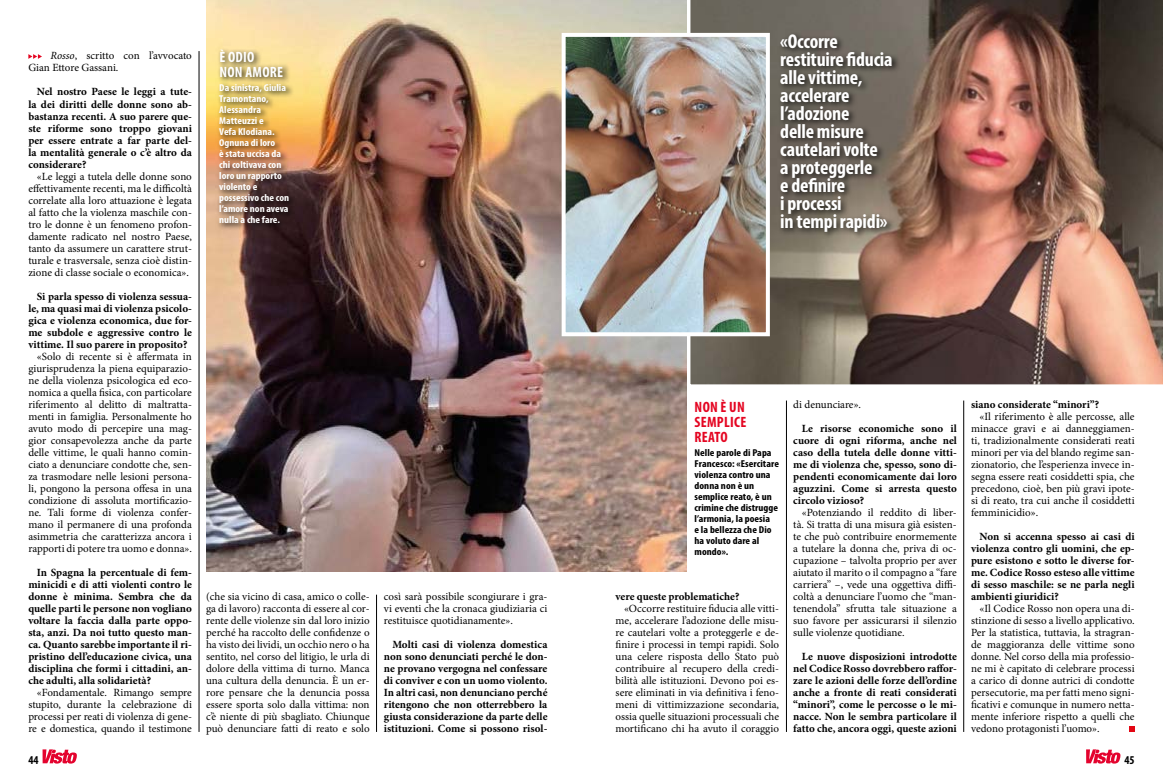
<style>
.page{position:relative;width:1163px;height:780px;background:#fff}
.page>*{position:absolute;margin:0;border:0;box-sizing:border-box;transform-origin:0 0}
.t1{font:700 condensed 20px/18px "Myriad Pro";letter-spacing:-.01em;color:#fff}
.t2{font:700 condensed 15px/15px "Myriad Pro";letter-spacing:.02em;color:#e40521;text-align:justify}
.t3{font:700 condensed 15px/15px "Myriad Pro";letter-spacing:.02em;color:#fff}
.t4{font:700 condensed 12px "Myriad Pro";color:#000}
.t5{font:11px/12px "Minion Pro";color:#000;text-align:justify}
.t6{font:700 11px/12px "Minion Pro";color:#000;text-align:justify}
.t7{font:700 condensed 10px/11px "Myriad Pro";color:#fff;scale:1.1 1}
.t8{font:700 condensed 10px/11px "Myriad Pro";letter-spacing:.005em;color:#000;scale:1.1 1}
.s1{font-style:italic}
</style>
<div class="page">
<img style="left:686px;top:0;width:476px;height:390px">
<img style="left:206px;top:0;width:480px;height:571px">
<svg style="left:28px;top:54px;width:14px;height:5px"></svg>
<img style="left:559px;top:31px;width:212px;height:307px">
<div style="left:217px;top:48px;width:80px;height:183px;background:#000;opacity:.75"></div>
<div style="left:777px;top:32px;width:122px;height:208px;background:#000;opacity:.75"></div>
<svg style="left:1129px;top:726px;width:5px;height:6px"></svg>
<hr style="left:199px;top:51px;width:1px;height:681px;background:#000">
<hr style="left:376px;top:594px;width:1px;height:138px;background:#000">
<hr style="left:786px;top:400px;width:1px;height:332px;background:#000">
<hr style="left:963px;top:400px;width:1px;height:332px;background:#000">
<svg style="left:43px;top:749px;width:34px;height:14px"></svg>
<svg style="left:1086px;top:749px;width:34px;height:14px"></svg>
<p class="t5" style="left:28px;top:50px;width:165px;text-indent:22px"><span class="s1">Rosso</span>, scritto con l’avvocato<br>Gian Ettore Gassani.</p>
<p class="t6" style="left:28px;top:86px;width:165px;text-indent:9px">Nel nostro Paese le leggi a tute&shy;la dei diritti delle donne sono ab&shy;bastanza recenti. A suo parere que&shy;ste riforme sono troppo giovani per essere entrate a far parte del&shy;la mentalità generale o c’è altro da considerare?</p>
<p class="t5" style="left:28px;top:170px;width:165px;text-indent:9px">«Le leggi a tutela delle donne sono effettivamente recenti, ma le difficoltà correlate alla loro attuazione è legata al fatto che la violenza maschile con&shy;tro le donne è un fenomeno profon&shy;damente radicato nel nostro Paese, tanto da assumere un carattere strut&shy;turale e trasversale, senza cioè distin&shy;zione di classe sociale o economica».</p>
<p class="t6" style="left:28px;top:290px;width:165px;text-indent:9px">Si parla spesso di violenza sessua&shy;le, ma quasi mai di violenza psicolo&shy;gica e violenza economica, due for&shy;me subdole e aggressive contro le vittime. Il suo parere in proposito?</p>
<p class="t5" style="left:28px;top:350px;width:165px;text-indent:9px">«Solo di recente si è affermata in giurisprudenza la piena equiparazio&shy;ne della violenza psicologica ed eco&shy;nomica a quella fisica, con particolare riferimento al delitto di maltratta&shy;menti in famiglia. Personalmente ho avuto modo di percepire una mag&shy;gior consapevolezza anche da parte delle vittime, le quali hanno comin&shy;ciato a denunciare condotte che, sen&shy;za trasmodare nelle lesioni persona&shy;li, pongono la persona offesa in una condizione di assoluta mortificazio&shy;ne. Tali forme di violenza confer&shy;mano il permanere di una profonda asimmetria che caratterizza ancora i rapporti di potere tra uomo e donna».</p>
<p class="t6" style="left:28px;top:566px;width:165px;text-indent:9px">In Spagna la percentuale di fem&shy;minicidi e di atti violenti contro le donne è minima. Sembra che da quelle parti le persone non vogliano voltare la faccia dalla parte oppo&shy;sta, anzi. Da noi tutto questo man&shy;ca. Quanto sarebbe importante il ri&shy;pristino dell’educazione civica, una disciplina che formi i cittadini, an&shy;che adulti, alla solidarietà?</p>
<p class="t5" style="left:28px;top:686px;width:165px;text-indent:9px">«Fondamentale. Rimango sempre stupito, durante la celebrazione di processi per reati di violenza di gene&shy;re e domestica, quando il testimone</p>
<h2 class="t3" style="left:219px;top:49px;width:65px">È ODIO<br>NON AMORE</h2>
<p class="t7" style="left:219px;top:82px;width:65px">Da sinistra, Giulia<br>Tramontano,<br>Alessandra<br>Matteuzzi e<br>Vefa Klodiana.<br>Ognuna di loro<br>è stata uccisa da chi coltivava con loro un rapporto violento e possessivo che con l’amore non aveva nulla a che fare.</p>
<p class="t5" style="left:206px;top:590px;width:165px">(che sia vicino di casa, amico o colle&shy;ga di lavoro) racconta di essere al cor&shy;rente delle violenze sin dal loro inizio perché ha raccolto delle confidenze o ha visto dei lividi, un occhio nero o ha sentito, nel corso del litigio, le urla di dolore della vittima di turno. Manca una cultura della denuncia. È un er&shy;rore pensare che la denuncia possa essere sporta solo dalla vittima: non c’è niente di più sbagliato. Chiunque può denunciare fatti di reato e solo</p>
<p class="t5" style="left:384px;top:590px;width:165px">così sarà possibile scongiurare i gra&shy;vi eventi che la cronaca giudiziaria ci restituisce quotidianamente».</p>
<p class="t6" style="left:384px;top:638px;width:165px;text-indent:9px">Molti casi di violenza domestica non sono denunciati perché le don&shy;ne provano vergogna nel confessare di conviver e con un uomo violento.<br>In altri casi, non denunciano perché ritengono che non otterrebbero la giusta considerazione da parte delle istituzioni. Come si possono risol-</p>
<h1 class="t1" style="left:780px;top:32px;width:114px">«Occorre restituire fiducia alle vittime, accelerare l’adozione<br>delle misure cautelari volte<br>a proteggerle<br>e definire<br>i processi<br>in tempi rapidi»</h1>
<h2 class="t2" style="left:694px;top:399px;width:53px">NON È UN SEMPLICE REATO</h2>
<p class="t8" style="left:694px;top:446px;width:78px">Nelle parole di Papa<br>Francesco: «Esercitare violenza contro una donna non è un semplice reato, è un crimine che distrugge l’armonia, la poesia<br>e la bellezza che Dio ha voluto dare al mondo».</p>
<p class="t6" style="left:615px;top:590px;width:125px">vere queste problematiche?</p>
<p class="t5" style="left:615px;top:602px;width:165px;text-indent:9px">«Occorre restituire fiducia alle vitti&shy;me, accelerare l’adozione delle misu&shy;re cautelari volte a proteggerle e de&shy;finire i processi in tempi rapidi. Solo una celere risposta dello Stato può contribuire al recupero della credi&shy;bilità alle istituzioni. Devono poi es&shy;sere eliminati in via definitiva i feno&shy;meni di vittimizzazione secondaria, ossia quelle situazioni processuali che mortificano chi ha avuto il coraggio</p>
<p class="t5" style="left:793px;top:398px;width:69px">di denunciare».</p>
<p class="t6" style="left:793px;top:422px;width:165px;text-indent:9px">Le risorse economiche sono il cuore di ogni riforma, anche nel caso della tutela delle donne vitti&shy;me di violenza che, spesso, sono di&shy;pendenti economicamente dai loro aguzzini. Come si arresta questo circolo vizioso?</p>
<p class="t5" style="left:793px;top:506px;width:165px;text-indent:9px">«Potenziando il reddito di liber&shy;tà. Si tratta di una misura già esisten&shy;te che può contribuire enormemente a tutelare la donna che, priva di oc&shy;cupazione – talvolta proprio per aver aiutato il marito o il compagno a “fare carriera” –, vede una oggettiva diffi&shy;coltà a denunciare l’uomo che “man&shy;tenendola” sfrutta tale situazione a suo favore per assicurarsi il silenzio sulle violenze quotidiane.</p>
<p class="t6" style="left:793px;top:650px;width:165px;text-indent:9px">Le nuove disposizioni introdotte nel Codice Rosso dovrebbero raffor&shy;zare le azioni delle forze dell’ordine anche a fronte di reati considerati “minori”, come le percosse o le mi&shy;nacce. Non le sembra particolare il fatto che, ancora oggi, queste azioni</p>
<p class="t6" style="left:970px;top:398px;width:130px">siano considerate “minori”?</p>
<p class="t5" style="left:970px;top:410px;width:165px;text-indent:9px">«Il riferimento è alle percosse, alle minacce gravi e ai danneggiamen&shy;ti, tradizionalmente considerati reati minori per via del blando regime san&shy;zionatorio, che l’esperienza invece in&shy;segna essere reati cosiddetti spia, che precedono, cioè, ben più gravi ipote&shy;si di reato, tra cui anche il cosiddetti femminicidio».</p>
<p class="t6" style="left:970px;top:530px;width:165px;text-indent:9px">Non si accenna spesso ai casi di violenza contro gli uomini, che ep&shy;pure esistono e sotto le diverse for&shy;me. Codice Rosso esteso alle vittime di sesso maschile: se ne parla negli ambienti giuridici?</p>
<p class="t5" style="left:970px;top:602px;width:165px;text-indent:9px">«Il Codice Rosso non opera una di&shy;stinzione di sesso a livello applicativo.<br>Per la statistica, tuttavia, la stragran&shy;de maggioranza delle vittime sono donne. Nel corso della mia professio&shy;ne mi è capitato di celebrare processi a carico di donne autrici di condotte persecutorie, ma per fatti meno signi&shy;ficativi e comunque in numero netta&shy;mente inferiore rispetto a quelli che vedono protagonisti l’uomo».</p>
<p class="t4" style="left:28px;top:752px;width:12px">44</p>
<p class="t4" style="left:1124px;top:752px;width:12px">45</p>
</div>
